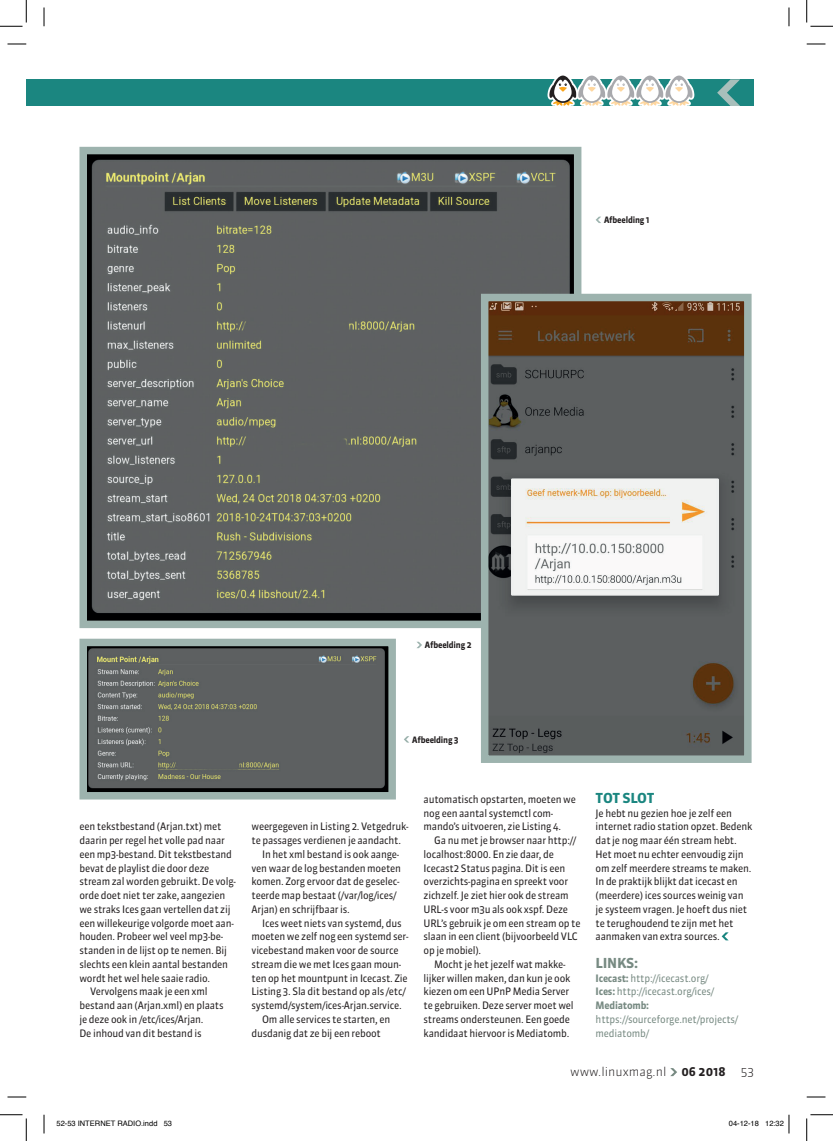
<style>
.page{position:relative;width:833px;height:1141px;background:#fff}
.page>*{position:absolute;margin:0;border:0;box-sizing:border-box;transform-origin:0 0}
.t1{font:700 13.75px "Sanuk";letter-spacing:-.02em;color:#1b8680}
.t2{font:700 13.75px "Sanuk";letter-spacing:-.02em;color:#778a82}
.t3{font:300 12px "Sanuk";color:#231f20}
.t4{font:10.25px/13.8px "Sanuk";letter-spacing:-.02em;color:#231f20;scale:.95 1}
.t5{font:10.25px/13.8px "Sanuk";letter-spacing:-.02em;color:#778a82;scale:.95 1}
.t6{font:700 8.75px "Sanuk";letter-spacing:-.02em;color:#231f20;scale:.95 1}
.t7{font:7.5px "Helvetica";color:#000}
.s1{font-weight:700}
</style>
<div class="page">
<div style="left:26px;top:79px;width:18px;height:27px;background:#1b8680"></div>
<div style="left:44px;top:79px;width:709px;height:27px;background:#1b8680"></div>
<svg style="left:717px;top:79px;width:22px;height:27px"></svg>
<svg style="left:670px;top:1068px;width:6px;height:7px"></svg>
<svg style="left:547px;top:75px;width:147px;height:31px"></svg>
<img style="left:88px;top:156px;width:484px;height:463px">
<div style="left:79px;top:147px;width:502px;height:481px;border:8px solid #9db3ae"></div>
<svg style="left:721px;top:932px;width:7px;height:8px"></svg>
<img style="left:489px;top:303px;width:253px;height:450px">
<div style="left:480px;top:294px;width:271px;height:468px;border:8px solid #9db3ae"></div>
<img style="left:88px;top:647px;width:298px;height:143px">
<div style="left:79px;top:638px;width:316px;height:161px;border:8px solid #9db3ae"></div>
<svg style="left:417px;top:641px;width:5px;height:7px"></svg>
<svg style="left:404px;top:736px;width:5px;height:6px"></svg>
<svg style="left:595px;top:217px;width:6px;height:6px"></svg>
<svg style="left:8px;top:43px;width:18px;height:2px"></svg>
<svg style="left:806px;top:43px;width:19px;height:2px"></svg>
<svg style="left:8px;top:1096px;width:18px;height:1px"></svg>
<svg style="left:806px;top:1096px;width:19px;height:1px"></svg>
<svg style="left:43px;top:8px;width:2px;height:18px"></svg>
<svg style="left:43px;top:1114px;width:2px;height:19px"></svg>
<svg style="left:788px;top:8px;width:1px;height:18px"></svg>
<svg style="left:0;top:0;width:27px;height:27px"></svg>
<svg style="left:0;top:1114px;width:27px;height:26px"></svg>
<svg style="left:806px;top:0;width:26px;height:27px"></svg>
<svg style="left:806px;top:1114px;width:26px;height:26px"></svg>
<svg style="left:788px;top:1114px;width:1px;height:19px"></svg>
<p class="t6" style="left:603px;top:214px;width:49px">Afbeelding 1</p>
<p class="t6" style="left:424px;top:639px;width:51px">Afbeelding 2</p>
<p class="t6" style="left:412px;top:734px;width:51px">Afbeelding 3</p>
<p class="t4" style="left:79px;top:819px;width:151px">een tekstbestand (Arjan.txt) met</p>
<p class="t4" style="left:79px;top:833px;width:154px">daarin per regel het volle pad naar</p>
<p class="t4" style="left:79px;top:847px;width:162px">een mp3-bestand. Dit tekstbestand</p>
<p class="t4" style="left:79px;top:860px;width:138px">bevat de playlist die door deze</p>
<p class="t4" style="left:79px;top:874px;width:166px">stream zal worden gebruikt. De volg-</p>
<p class="t4" style="left:79px;top:888px;width:155px">orde doet niet ter zake, aangezien</p>
<p class="t4" style="left:79px;top:902px;width:160px">we straks Ices gaan vertellen dat zij</p>
<p class="t4" style="left:79px;top:915px;width:164px">een willekeurige volgorde moet aan-</p>
<p class="t4" style="left:79px;top:929px;width:153px">houden. Probeer wel veel mp3-be-</p>
<p class="t4" style="left:79px;top:943px;width:156px">standen in de lijst op te nemen. Bij</p>
<p class="t4" style="left:79px;top:957px;width:158px">slechts een klein aantal bestanden</p>
<p class="t4" style="left:79px;top:970px;width:139px">wordt het wel hele saaie radio.</p>
<p class="t4" style="left:90px;top:984px;width:125px">Vervolgens maak je een xml</p>
<p class="t4" style="left:79px;top:998px;width:153px">bestand aan (Arjan.xml) en plaats</p>
<p class="t4" style="left:79px;top:1012px;width:132px">je deze ook in /etc/ices/Arjan.</p>
<p class="t4" style="left:79px;top:1025px;width:130px">De inhoud van dit bestand is</p>
<p class="t4" style="left:251px;top:819px;width:167px">weergegeven in Listing 2. Vetgedruk-</p>
<p class="t4" style="left:251px;top:833px;width:159px">te passages verdienen je aandacht.</p>
<p class="t4" style="left:262px;top:847px;width:146px">In het xml bestand is ook aange-</p>
<p class="t4" style="left:251px;top:861px;width:159px">ven waar de log bestanden moeten</p>
<p class="t4" style="left:251px;top:874px;width:157px">komen. Zorg ervoor dat de geselec-</p>
<p class="t4" style="left:251px;top:888px;width:154px">teerde map bestaat (/var/log/ices/</p>
<p class="t4" style="left:251px;top:902px;width:105px">Arjan) en schrijfbaar is.</p>
<p class="t4" style="left:262px;top:915px;width:148px">Ices weet niets van systemd, dus</p>
<p class="t4" style="left:251px;top:929px;width:167px">moeten we zelf nog een systemd ser-</p>
<p class="t4" style="left:251px;top:943px;width:156px">vicebestand maken voor de source</p>
<p class="t4" style="left:251px;top:957px;width:159px">stream die we met Ices gaan moun-</p>
<p class="t4" style="left:251px;top:971px;width:166px">ten op het mountpunt in Icecast. Zie</p>
<p class="t4" style="left:251px;top:984px;width:163px">Listing 3. Sla dit bestand op als /etc/</p>
<p class="t4" style="left:251px;top:998px;width:159px">systemd/system/ices-Arjan.service.</p>
<p class="t4" style="left:262px;top:1012px;width:136px">Om alle services te starten, en</p>
<p class="t4" style="left:251px;top:1025px;width:138px">dusdanig dat ze bij een reboot</p>
<p class="t4" style="left:423px;top:792px;width:162px">automatisch opstarten, moeten we nog een aantal systemctl com&shy;mando’s uitvoeren, zie Listing 4.</p>
<p class="t4" style="left:423px;top:833px;width:167px;text-indent:11px">Ga nu met je browser naar http:// localhost:8000. En zie daar, de<br>Icecast2 Status pagina. Dit is een overzichts-pagina en spreekt voor zichzelf. Je ziet hier ook de stream<br>URL-s voor m3u als ook xspf. Deze<br>URL’s gebruik je om een stream op te slaan in een client (bijvoorbeeld VLC op je mobiel).</p>
<p class="t4" style="left:423px;top:957px;width:159px;text-align:center">Mocht je het jezelf wat makke&shy;lijker willen maken, dan kun je ook kiezen om een UPnP Media Server te gebruiken. Deze server moet wel streams ondersteunen. Een goede kandidaat hiervoor is Mediatomb.</p>
<h1 class="t1" style="left:595px;top:789px;width:60px">TOT SLOT</h1>
<p class="t4" style="left:595px;top:806px;width:166px">Je hebt nu gezien hoe je zelf een internet radio station opzet. Bedenk dat je nog maar één stream hebt.<br>Het moet nu echter eenvoudig zijn om zelf meerdere streams te maken.<br>In de praktijk blijkt dat icecast en (meerdere) ices sources weinig van je systeem vragen. Je hoeft dus niet te terughoudend te zijn met het aanmaken van extra sources.</p>
<h1 class="t2" style="left:595px;top:954px;width:44px">LINKS:</h1>
<p class="t5" style="left:595px;top:971px;width:126px"><span class="s1">Icecast:</span> http://icecast.org/<br><span class="s1">Ices:</span> http://icecast.org/ices/<br><span class="s1">Mediatomb:</span></p>
<p class="t5" style="left:595px;top:1012px;width:151px">https://sourceforge.net/projects/ mediatomb/</p>
<p class="t3" style="left:569px;top:1064px;width:185px">www.linuxmag.nl <span class="s1">06 2018</span> 53</p>
<p class="t7" style="left:56px;top:1117px;width:117px">52-53 INTERNET RADIO.indd 53</p>
<p class="t7" style="left:728px;top:1117px;width:57px">04-12-18 12:32</p>
</div>
